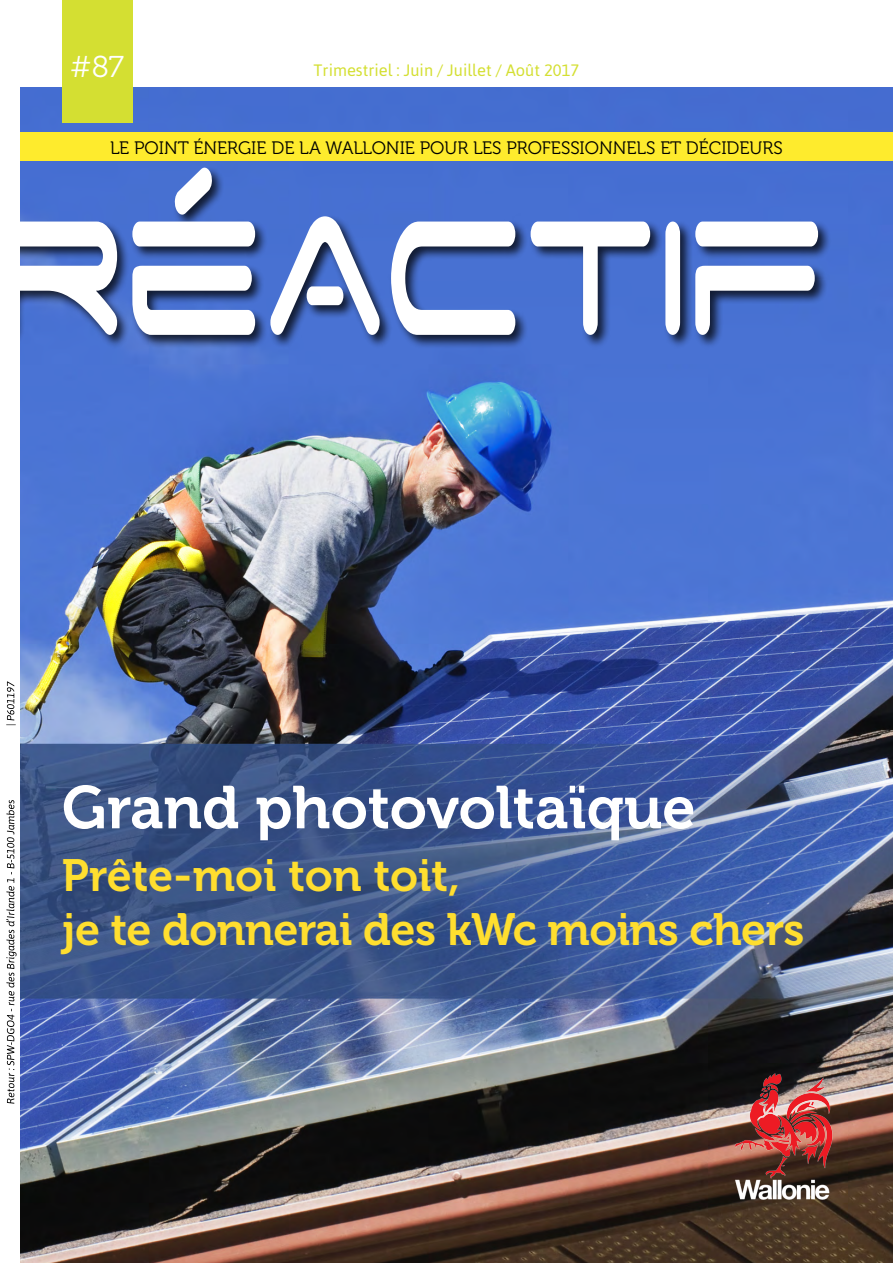
<style>
.page{position:relative;width:893px;height:1263px;background:#fff}
.page>*{position:absolute;margin:0;border:0;box-sizing:border-box;transform-origin:0 0}
.t1{font:60px "Museo 700";color:#fff}
.t2{font:45px/54px "Museo 700";letter-spacing:-.015em;color:#ffde2f}
.t3{font:30px "Museo 300";color:#fff}
.t4{font:18px "Museo 300";color:#000}
.t5{font:16.5px "Asap";color:#d4df32}
</style>
<div class="page">
<img style="left:20px;top:87px;width:873px;height:1176px">
<div style="left:62px;top:0;width:70px;height:122px;background:#d4df32"></div>
<div style="left:0;top:133px;width:893px;height:28px;background:#feeb2d"></div>
<img style="left:732px;top:1070px;width:101px;height:133px">
<div style="left:0;top:166px;width:832px;height:183px;background:#000;opacity:.75"></div>
<svg style="left:19px;top:222px;width:98px;height:113px"></svg>
<svg style="left:132px;top:167px;width:123px;height:168px"></svg>
<svg style="left:391px;top:222px;width:124px;height:113px"></svg>
<svg style="left:531px;top:222px;width:119px;height:113px"></svg>
<svg style="left:665px;top:222px;width:15px;height:113px"></svg>
<svg style="left:695px;top:222px;width:123px;height:113px"></svg>
<svg style="left:270px;top:216px;width:110px;height:119px"></svg>
<div style="left:0;top:0;width:19px;height:1263px;background:#fff"></div>
<svg style="left:6px;top:681px;width:11px;height:423px"></svg>
<h3 class="t3" style="left:70px;top:50px;width:55px">#87</h3>
<p class="t5" style="left:314px;top:61px;width:267px">Trimestriel : Juin / Juillet / Août 2017</p>
<p class="t4" style="left:110px;top:138px;width:674px">LE POINT ÉNERGIE DE LA WALLONIE POUR LES PROFESSIONNELS ET DÉCIDEURS</p>
<h1 class="t1" style="left:62px;top:774px;width:635px">Grand photovoltaïque</h1>
<h2 class="t2" style="left:62px;top:849px;width:744px">Prête-moi ton toit,<br>je te donnerai des kWc moins chers</h2>
</div>
